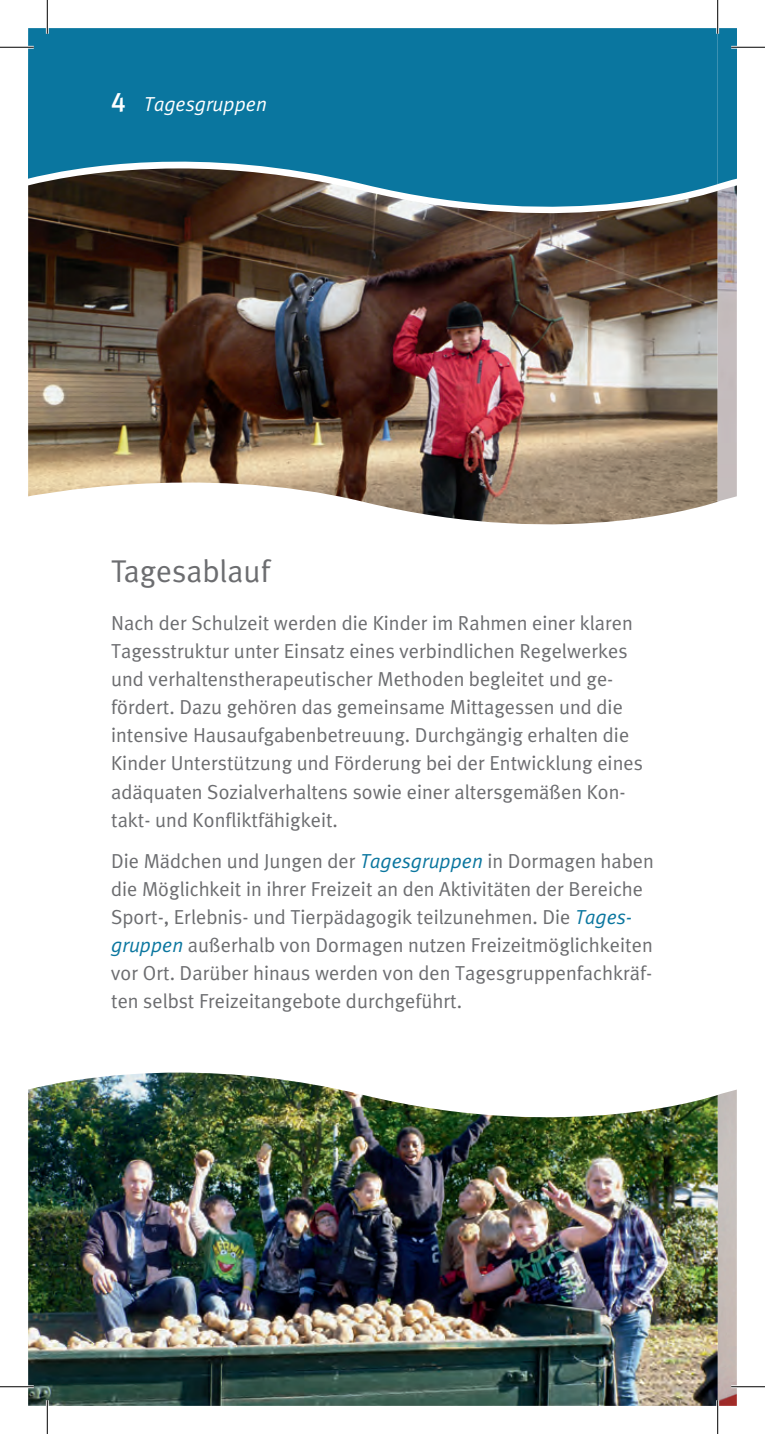
<style>
.page{position:relative;width:765px;height:1434px;background:#fff}
.page>*{position:absolute;margin:0;border:0;box-sizing:border-box;transform-origin:0 0}
.t1{font:31.5px "Meta Plus Normal";color:#6c6d70}
.t2{font:20.25px/28.1px "Meta Plus Normal";color:#6c6d70}
.t3{font:italic 20.25px "Meta Plus Normal";color:#fff}
.s1{font-family:"Meta Plus Medium Caps";font-style:normal;font-size:27px}
.s2{font-style:italic;color:#0a769f}
</style>
<div class="page">
<img style="left:717px;top:1090px;width:19px;height:316px">
<img style="left:28px;top:235px;width:689px;height:290px">
<svg style="left:28px;top:28px;width:689px;height:207px;background:#1f6c89"></svg>
<img style="left:717px;top:224px;width:19px;height:278px">
<svg style="left:717px;top:28px;width:19px;height:196px;background:#3284a5"></svg>
<img style="left:28px;top:1073px;width:689px;height:333px">
<hr style="left:0;top:46px;width:34px;height:3px;background:#fff">
<hr style="left:730px;top:46px;width:34px;height:3px;background:#fff">
<hr style="left:0;top:1385px;width:34px;height:3px;background:#fff">
<hr style="left:730px;top:1385px;width:34px;height:3px;background:#fff">
<hr style="left:46px;top:0;width:3px;height:34px;background:#fff">
<hr style="left:46px;top:1400px;width:3px;height:34px;background:#fff">
<hr style="left:716px;top:0;width:2px;height:34px;background:#fff">
<hr style="left:716px;top:1400px;width:2px;height:34px;background:#fff">
<hr style="left:0;top:47px;width:34px;height:1px;background:#000">
<hr style="left:730px;top:47px;width:34px;height:1px;background:#000">
<hr style="left:0;top:1386px;width:34px;height:1px;background:#000">
<hr style="left:730px;top:1386px;width:34px;height:1px;background:#000">
<hr style="left:47px;top:0;width:1px;height:34px;background:#000">
<hr style="left:47px;top:1400px;width:1px;height:34px;background:#000">
<hr style="left:717px;top:0;width:1px;height:34px;background:#000">
<hr style="left:717px;top:1400px;width:1px;height:34px;background:#000">
<p class="t3" style="left:111px;top:92px;width:157px"><span class="s1">4</span> Tagesgruppen</p>
<h1 class="t1" style="left:111px;top:553px;width:160px">Tagesablauf</h1>
<p class="t2" style="left:111px;top:608px;width:533px">Nach der Schulzeit werden die Kinder im Rahmen einer klaren Tagesstruktur unter Einsatz eines verbindlichen Regelwerkes und verhaltenstherapeutischer Methoden begleitet und ge&shy;fördert. Dazu gehören das gemeinsame Mittagessen und die intensive Hausaufgabenbetreuung. Durchgängig erhalten die Kinder Unterstützung und Förderung bei der Entwicklung eines adäquaten Sozialverhaltens sowie einer altersgemäßen Kon&shy;takt- und Konfliktfähigkeit.</p>
<p class="t2" style="left:111px;top:846px;width:544px">Die Mädchen und Jungen der <span class="s2">Tagesgruppen</span> in Dormagen haben die Möglichkeit in ihrer Freizeit an den Aktivitäten der Bereiche Sport-, Erlebnis- und Tierpädagogik teilzunehmen. Die <span class="s2">Tages&shy;gruppen</span> außerhalb von Dormagen nutzen Freizeitmöglichkeiten vor Ort. Darüber hinaus werden von den Tagesgruppenfachkräf&shy;ten selbst Freizeitangebote durchgeführt.</p>
</div>
